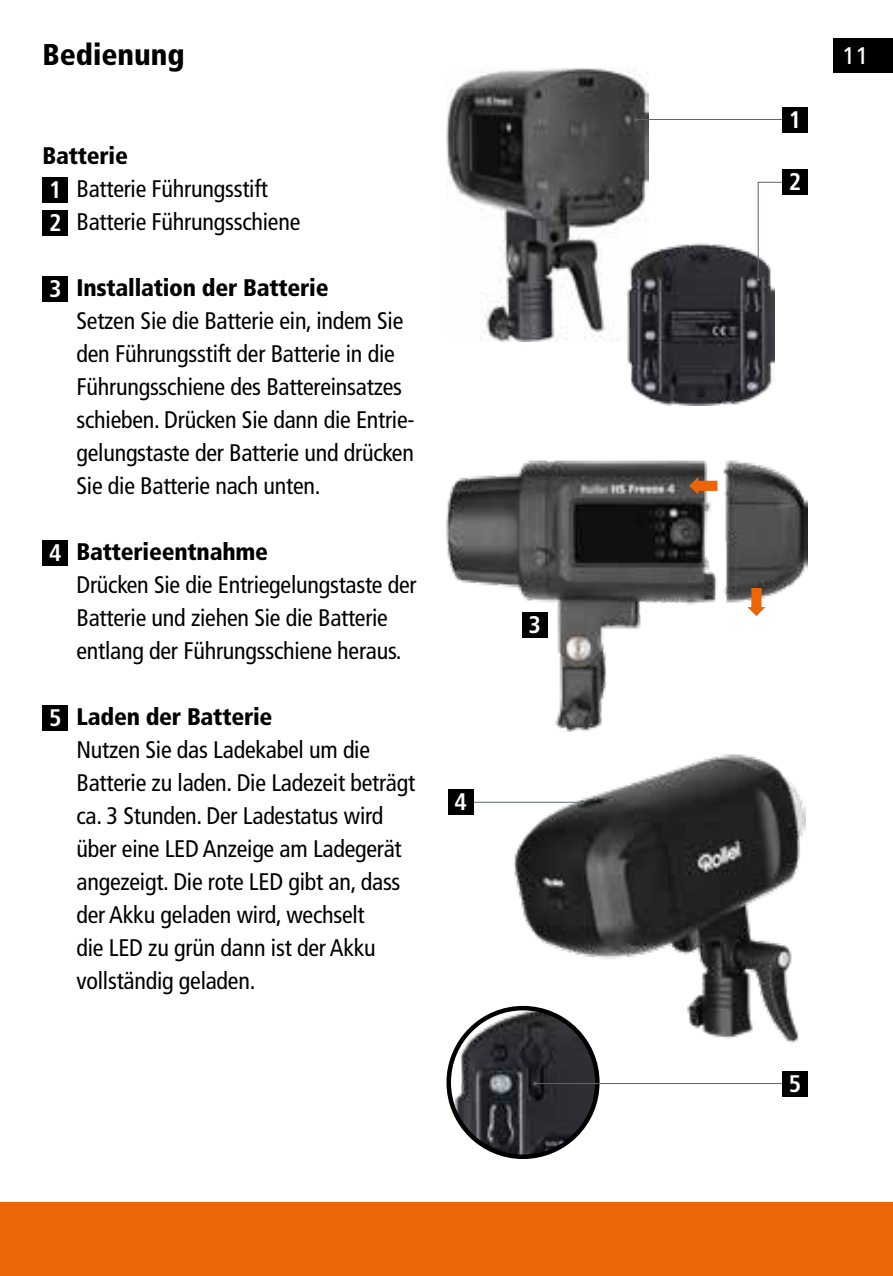
<style>
.page{position:relative;width:893px;height:1276px;background:#fff}
.page>*{position:absolute;margin:0;border:0;box-sizing:border-box;transform-origin:0 0}
.t1{font:900 condensed 30px "Frutiger LT";color:#000}
.t2{font:condensed 24px/33px "Frutiger LT";letter-spacing:-.01em;color:#000}
.t3{font:900 condensed 24px "Frutiger LT";letter-spacing:-.01em;color:#000}
.t4{font:700 condensed 24px/33px "Frutiger LT";color:#fff}
.t5{font:24px "Frutiger LT";color:#fff}
</style>
<div class="page">
<div style="left:833px;top:39px;width:60px;height:34px;background:#000"></div>
<div style="left:0;top:1201px;width:893px;height:75px;background:#ec6608"></div>
<img style="left:446px;top:460px;width:362px;height:271px">
<svg style="left:689px;top:477px;width:28px;height:18px"></svg>
<svg style="left:747px;top:588px;width:18px;height:28px"></svg>
<div style="left:522px;top:612px;width:25px;height:26px;background:#000"></div>
<img style="left:513px;top:754px;width:292px;height:288px">
<hr style="left:468px;top:802px;width:115px;height:1px;background:#5d686e">
<div style="left:448px;top:789px;width:25px;height:26px;background:#000"></div>
<img style="left:446px;top:68px;width:203px;height:273px">
<img style="left:627px;top:243px;width:147px;height:162px">
<hr style="left:636px;top:119px;width:152px;height:1px;background:#5d686e">
<svg style="left:756px;top:181px;width:26px;height:100px"></svg>
<div style="left:782px;top:107px;width:26px;height:25px;background:#000"></div>
<div style="left:782px;top:169px;width:26px;height:26px;background:#000"></div>
<div style="left:43px;top:177px;width:25px;height:25px;background:#000"></div>
<div style="left:43px;top:210px;width:25px;height:25px;background:#000"></div>
<div style="left:43px;top:276px;width:25px;height:25px;background:#000"></div>
<div style="left:43px;top:540px;width:25px;height:25px;background:#000"></div>
<div style="left:43px;top:705px;width:25px;height:25px;background:#000"></div>
<img style="left:454px;top:1008px;width:143px;height:148px">
<div style="left:446px;top:1006px;width:154px;height:153px;border:4px solid #000;border-radius:50%"></div>
<hr style="left:535px;top:1083px;width:250px;height:1px;background:#5d686e">
<svg style="left:533px;top:1081px;width:4px;height:4px"></svg>
<div style="left:782px;top:1070px;width:26px;height:26px;background:#000"></div>
<p class="t1" style="left:43px;top:37px;width:144px">Bedienung</p>
<p class="t5" style="left:842px;top:42px;width:28px">11</p>
<p class="t3" style="left:43px;top:141px;width:87px">Batterie</p>
<p class="t2" style="left:77px;top:172px;width:225px">Batterie Führungsstift<br>Batterie Führungsschiene</p>
<p class="t4" style="left:49px;top:173px;width:14px">1<br>2</p>
<p class="t4" style="left:49px;top:272px;width:14px">3</p>
<p class="t3" style="left:77px;top:273px;width:254px">Installation der Batterie</p>
<p class="t2" style="left:77px;top:304px;width:340px">Setzen Sie die Batterie ein, indem Sie den Führungsstift der Batterie in die Führungsschiene des Battereinsatzes schieben. Drücken Sie dann die Entrie&shy;gelungstaste der Batterie und drücken Sie die Batterie nach unten.</p>
<p class="t4" style="left:49px;top:536px;width:14px">4</p>
<p class="t3" style="left:77px;top:537px;width:193px">Batterieentnahme</p>
<p class="t2" style="left:77px;top:568px;width:342px">Drücken Sie die Entriegelungstaste der<br>Batterie und ziehen Sie die Batterie entlang der Führungsschiene heraus.</p>
<p class="t4" style="left:49px;top:701px;width:14px">5</p>
<p class="t3" style="left:77px;top:702px;width:197px">Laden der Batterie</p>
<p class="t2" style="left:77px;top:733px;width:340px">Nutzen Sie das Ladekabel um die<br>Batterie zu laden. Die Ladezeit beträgt ca. 3 Stunden. Der Ladestatus wird über eine LED Anzeige am Ladegerät angezeigt. Die rote LED gibt an, dass der Akku geladen wird, wechselt<br>die LED zu grün dann ist der Akku vollständig geladen.</p>
<p class="t4" style="left:455px;top:785px;width:14px">4</p>
<p class="t4" style="left:528px;top:608px;width:14px">3</p>
<p class="t4" style="left:789px;top:103px;width:14px">1</p>
<p class="t4" style="left:789px;top:166px;width:14px">2</p>
<p class="t4" style="left:789px;top:1067px;width:14px">5</p>
</div>
